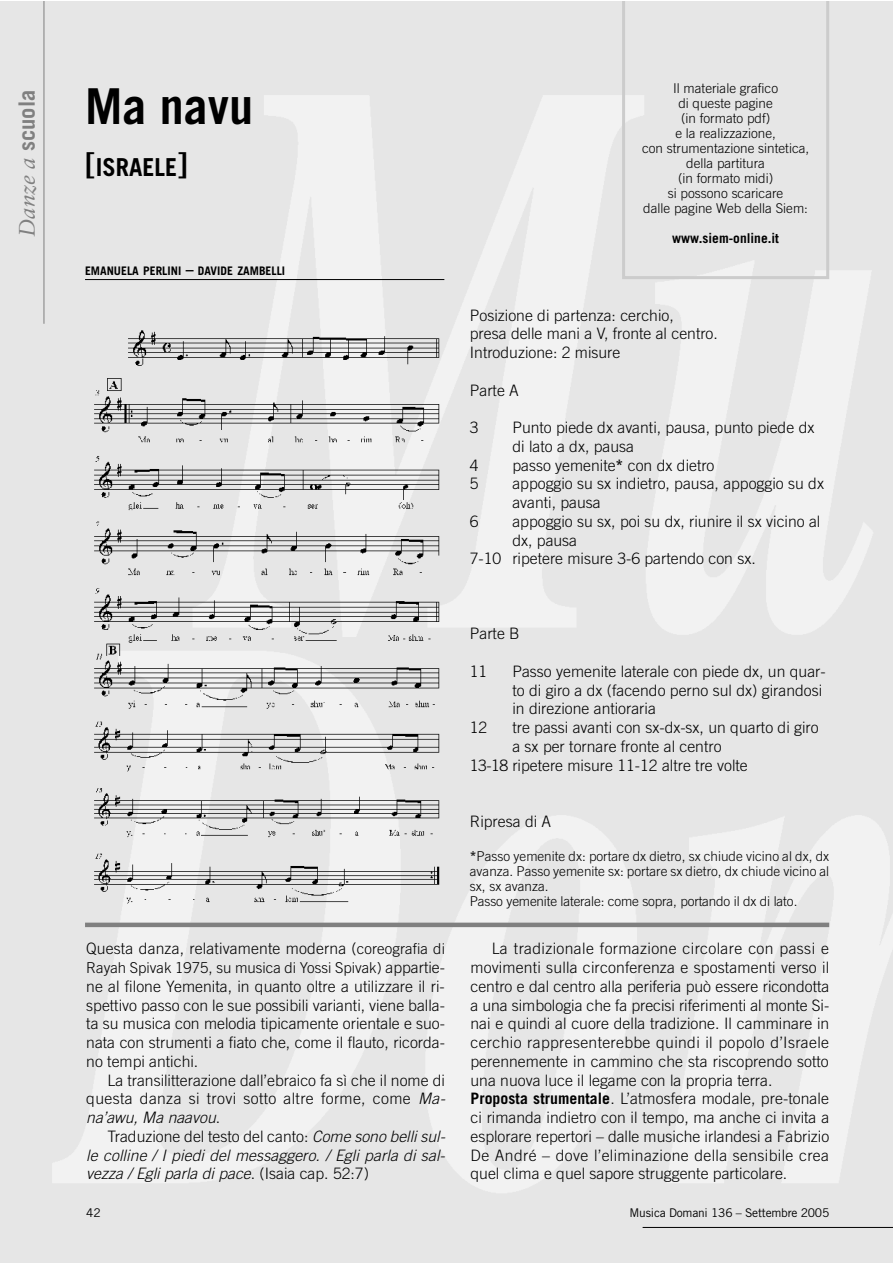
<style>
.page{position:relative;width:893px;height:1263px;background:#fff}
.page>*{position:absolute;margin:0;border:0;box-sizing:border-box;transform-origin:0 0}
.t1{font:700 49.5px "Trade Gothic";color:#000}
.t2{font:700 24.75px "Trade Gothic";color:#000}
.t3{font:italic 22.5px "Sabon";color:#808080}
.t4{font:300 15.75px/18.8px "Trade Gothic";color:#000}
.t5{font:italic 300 15.75px/18.8px "Trade Gothic";letter-spacing:.005em;color:#000;text-align:justify}
.t6{font:300 15px "Trade Gothic";color:#000}
.t7{font:300 13.5px/15px "Trade Gothic";color:#000;text-align:center}
.t8{font:700 13.5px "Trade Gothic";color:#000}
.t9{font:12px "Trade Gothic";letter-spacing:-.02em;color:#000}
.t10{font:700 11.85px "Trade Gothic";color:#000}
.s1{font-family:"Trade Gothic";font-weight:700;font-style:normal}
.s2{font-size:33px}
.s3{font-size:15.75px}
.s4{font-size:15px}
.s5{font-style:italic}
.s6{font-style:normal}
.s7{font-weight:700}
</style>
<div class="page">
<div style="left:0;top:1px;width:892px;height:1262px;background:#e6e6e6"></div>
<img style="left:52px;top:95px;width:840px;height:1098px">
<hr style="left:44px;top:1px;width:1px;height:323px;background:#808080">
<hr style="left:643px;top:1227px;width:249px;height:1px;background:#000">
<hr style="left:85px;top:279px;width:359px;height:1px;background:#000">
<hr style="left:85px;top:923px;width:744px;height:4px;background:#808080">
<svg style="left:622px;top:1px;width:207px;height:278px"></svg>
<img style="left:85px;top:322px;width:359px;height:587px">
<h3 class="t3" style="left:18px;top:237px;width:149px;rotate:-90deg">Danze a <span class="s1">scuola</span></h3>
<h1 class="t1" style="left:85px;top:88px;width:170px">Ma navu</h1>
<h2 class="t2" style="left:85px;top:158px;width:104px"><span class="s2">[</span>ISRAELE<span class="s2">]</span></h2>
<p class="t10" style="left:85px;top:266px;width:202px">EMANUELA PERLINI <span class="s3">–</span> DAVIDE ZAMBELLI</p>
<p class="t4" style="left:86px;top:941px;width:360px">Questa danza, relativamente moderna (<span class="s4">coreografia di</span></p>
<p class="t6" style="left:86px;top:962px;width:360px">Rayah Spivak 1975, su musica di Yossi Spivak) <span class="s3">appartie-</span></p>
<p class="t4" style="left:86px;top:978px;width:360px;text-align:justify">ne al filone Yemenita, in quanto oltre a utilizzare il ri&shy;spettivo passo con le sue possibili varianti, viene balla&shy;ta su musica con melodia tipicamente orientale e suo&shy;nata con strumenti a fiato che, come il flauto, ricorda&shy;no tempi antichi.</p>
<p class="t4" style="left:86px;top:1072px;width:361px;text-align:justify;text-indent:21px">La transilitterazione dall’ebraico fa sì che il nome di questa danza si trovi sotto altre forme, come <span class="s5">Ma&shy;na’awu, Ma naavou</span>.</p>
<p class="t5" style="left:86px;top:1128px;width:361px;text-indent:21px"><span class="s6">Traduzione del testo del canto:</span> Come sono belli sul&shy;le colline / I piedi del messaggero. / Egli parla di sal&shy;vezza / Egli parla di pace<span class="s6">. (Isaia cap. 52:7)</span></p>
<p class="t7" style="left:642px;top:82px;width:169px">Il materiale grafico<br>di queste pagine<br>(in formato pdf)<br>e la realizzazione,<br>con strumentazione sintetica, della partitura<br>(in formato midi)<br>si possono scaricare<br>dalle pagine Web della Siem:</p>
<p class="t8" style="left:672px;top:233px;width:108px">www.siem-online.it</p>
<p class="t4" style="left:470px;top:307px;width:249px">Posizione di partenza: cerchio,<br>presa delle mani a V, fronte al centro.<br>Introduzione: 2 misure</p>
<p class="t4" style="left:470px;top:382px;width:50px">Parte A</p>
<p class="t4" style="left:470px;top:419px;width:10px">3</p>
<p class="t4" style="left:512px;top:419px;width:303px">Punto piede dx avanti, pausa, punto piede dx di lato a dx, pausa</p>
<p class="t4" style="left:470px;top:457px;width:10px">4</p>
<p class="t4" style="left:512px;top:457px;width:204px">passo yemenite<span class="s7">*</span> con dx dietro</p>
<p class="t4" style="left:470px;top:476px;width:10px">5</p>
<p class="t4" style="left:512px;top:476px;width:313px">appoggio su sx indietro, pausa, appoggio su dx avanti, pausa</p>
<p class="t4" style="left:470px;top:513px;width:10px">6</p>
<p class="t4" style="left:512px;top:513px;width:310px">appoggio su sx, poi su dx, riunire il sx vicino al</p>
<p class="t4" style="left:512px;top:532px;width:66px">dx, pausa</p>
<p class="t4" style="left:470px;top:551px;width:287px">7-10 ripetere misure 3-6 partendo con sx.</p>
<p class="t4" style="left:470px;top:626px;width:51px">Parte B</p>
<p class="t4" style="left:470px;top:663px;width:19px">11</p>
<p class="t4" style="left:512px;top:663px;width:315px">Passo yemenite laterale con piede dx, un quar&shy;to di giro a dx (facendo perno sul dx) girandosi in direzione antioraria</p>
<p class="t4" style="left:470px;top:719px;width:19px">12</p>
<p class="t4" style="left:512px;top:719px;width:308px">tre passi avanti con sx-dx-sx, un quarto di giro</p>
<p class="t4" style="left:512px;top:738px;width:211px">a sx per tornare fronte al centro</p>
<p class="t4" style="left:470px;top:757px;width:279px">13-18 ripetere misure 11-12 altre tre volte</p>
<p class="t4" style="left:470px;top:813px;width:83px">Ripresa di A</p>
<p class="t7" style="left:470px;top:849px;width:361px;text-align:left"><span class="s7">*</span>Passo yemenite dx: portare dx dietro, sx chiude vicino al dx, dx avanza. Passo yemenite sx: portare sx dietro, dx chiude vicino al sx, sx avanza.<br>Passo yemenite laterale: come sopra, portando il dx di lato.</p>
<p class="t4" style="left:470px;top:941px;width:360px;text-indent:21px">La tradizionale formazione circolare con passi e movimenti sulla circonferenza e spostamenti verso il centro e dal centro alla periferia può essere ricondotta a una simbologia che fa precisi riferimenti al monte Si&shy;nai e quindi al cuore della tradizione. Il camminare in cerchio rappresenterebbe quindi il popolo d’Israele perennemente in cammino che sta riscoprendo sotto una nuova luce il legame con la propria terra.<br><span class="s7">Proposta strumentale</span>. L’atmosfera modale, pre-tonale ci rimanda indietro con il tempo, ma anche ci invita a esplorare repertori – dalle musiche irlandesi a Fabrizio De André – dove l’eliminazione della sensibile crea quel clima e quel sapore struggente particolare.</p>
<p class="t9" style="left:86px;top:1208px;width:16px">42</p>
<p class="t9" style="left:629px;top:1208px;width:201px">Musica Domani 136 – Settembre 2005</p>
</div>
